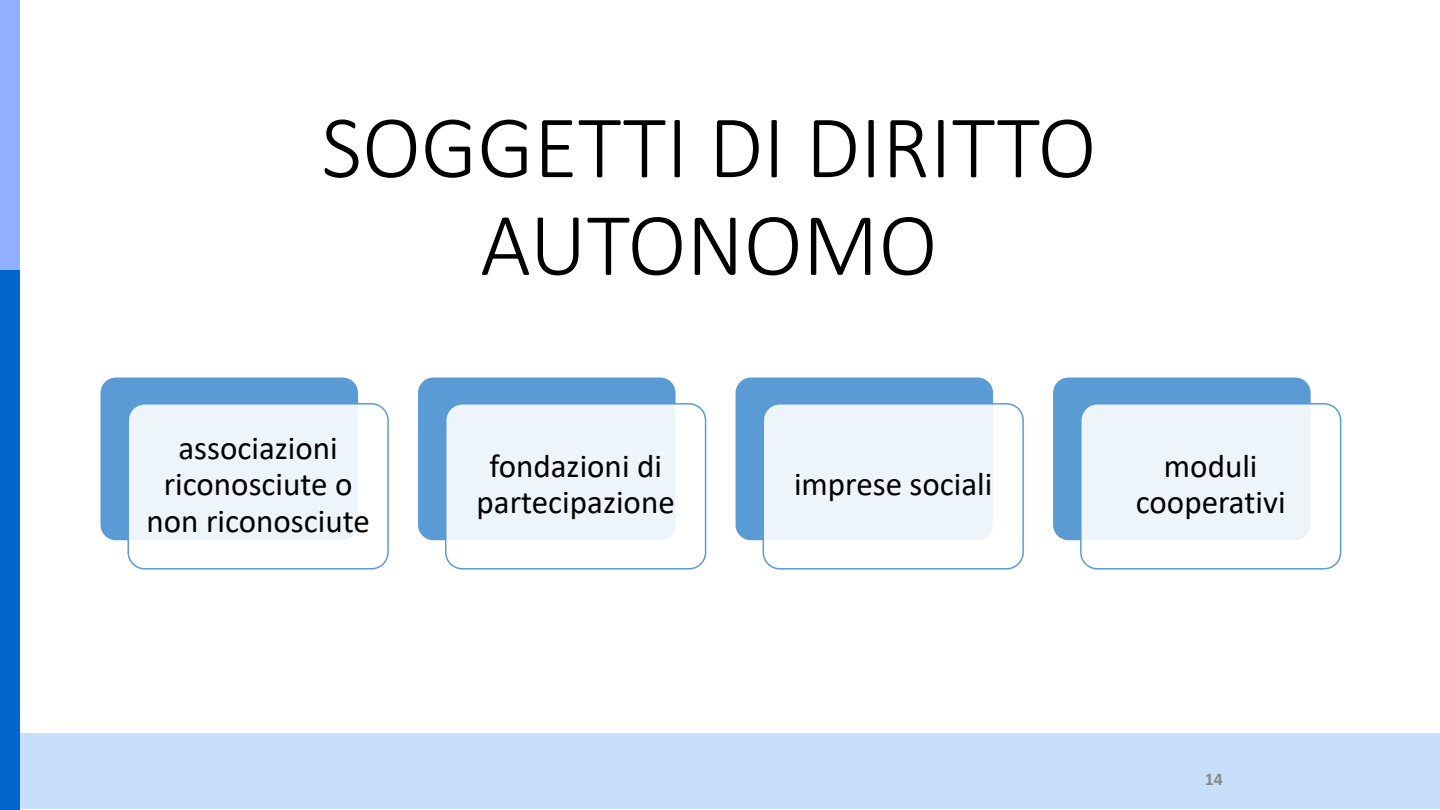
<style>
.page{position:relative;width:1440px;height:810px;background:#fff}
.page>*{position:absolute;margin:0;border:0;box-sizing:border-box;transform-origin:0 0}
.t1{font:300 90px/97.5px "Calibri";color:#000;text-align:center}
.t2{font:33px/36.8px "Calibri";color:#000;text-align:center}
.t3{font:700 18px "Calibri";color:#898989}
</style>
<div class="page">
<div style="left:0;top:733px;width:1440px;height:76px;background:#c7dffb"></div>
<div style="left:0;top:270px;width:19px;height:540px;background:#0065cc"></div>
<div style="left:0;top:0;width:19px;height:270px;background:#91afff"></div>
<div style="left:99px;top:376px;width:260px;height:165px;background:#5b9bd5;border-radius:16px"></div>
<div style="left:98px;top:375px;width:262px;height:167px;border:2px solid #fff;border-radius:16px"></div>
<div style="left:128px;top:404px;width:260px;height:165px;background:#fff;border-radius:16px;opacity:.9"></div>
<div style="left:127px;top:403px;width:262px;height:167px;border:2px solid #5b9bd5;border-radius:16px"></div>
<div style="left:417px;top:376px;width:260px;height:165px;background:#5b9bd5;border-radius:16px"></div>
<div style="left:416px;top:375px;width:262px;height:167px;border:2px solid #fff;border-radius:16px"></div>
<div style="left:446px;top:404px;width:260px;height:165px;background:#fff;border-radius:16px;opacity:.9"></div>
<div style="left:445px;top:403px;width:261px;height:167px;border:2px solid #5b9bd5;border-radius:16px"></div>
<div style="left:734px;top:376px;width:260px;height:165px;background:#5b9bd5;border-radius:16px"></div>
<div style="left:733px;top:375px;width:262px;height:167px;border:2px solid #fff;border-radius:16px"></div>
<div style="left:763px;top:404px;width:260px;height:165px;background:#fff;border-radius:16px;opacity:.9"></div>
<div style="left:763px;top:403px;width:261px;height:167px;border:2px solid #5b9bd5;border-radius:16px"></div>
<div style="left:1052px;top:376px;width:260px;height:165px;background:#5b9bd5;border-radius:16px"></div>
<div style="left:1051px;top:375px;width:262px;height:167px;border:2px solid #fff;border-radius:16px"></div>
<div style="left:1081px;top:404px;width:260px;height:165px;background:#fff;border-radius:16px;opacity:.9"></div>
<div style="left:1080px;top:403px;width:261px;height:167px;border:2px solid #5b9bd5;border-radius:16px"></div>
<p class="t1" style="left:321px;top:98px;width:777px">SOGGETTI DI DIRITTO<br>AUTONOMO</p>
<p class="t2" style="left:146px;top:429px;width:225px">associazioni riconosciute o non riconosciute</p>
<p class="t2" style="left:477px;top:448px;width:200px;line-height:36px">fondazioni di partecipazione</p>
<p class="t2" style="left:794px;top:466px;width:200px">imprese sociali</p>
<p class="t2" style="left:1136px;top:448px;width:151px;line-height:36px">moduli cooperativi</p>
<p class="t3" style="left:1205px;top:768px;width:20px">14</p>
</div>
